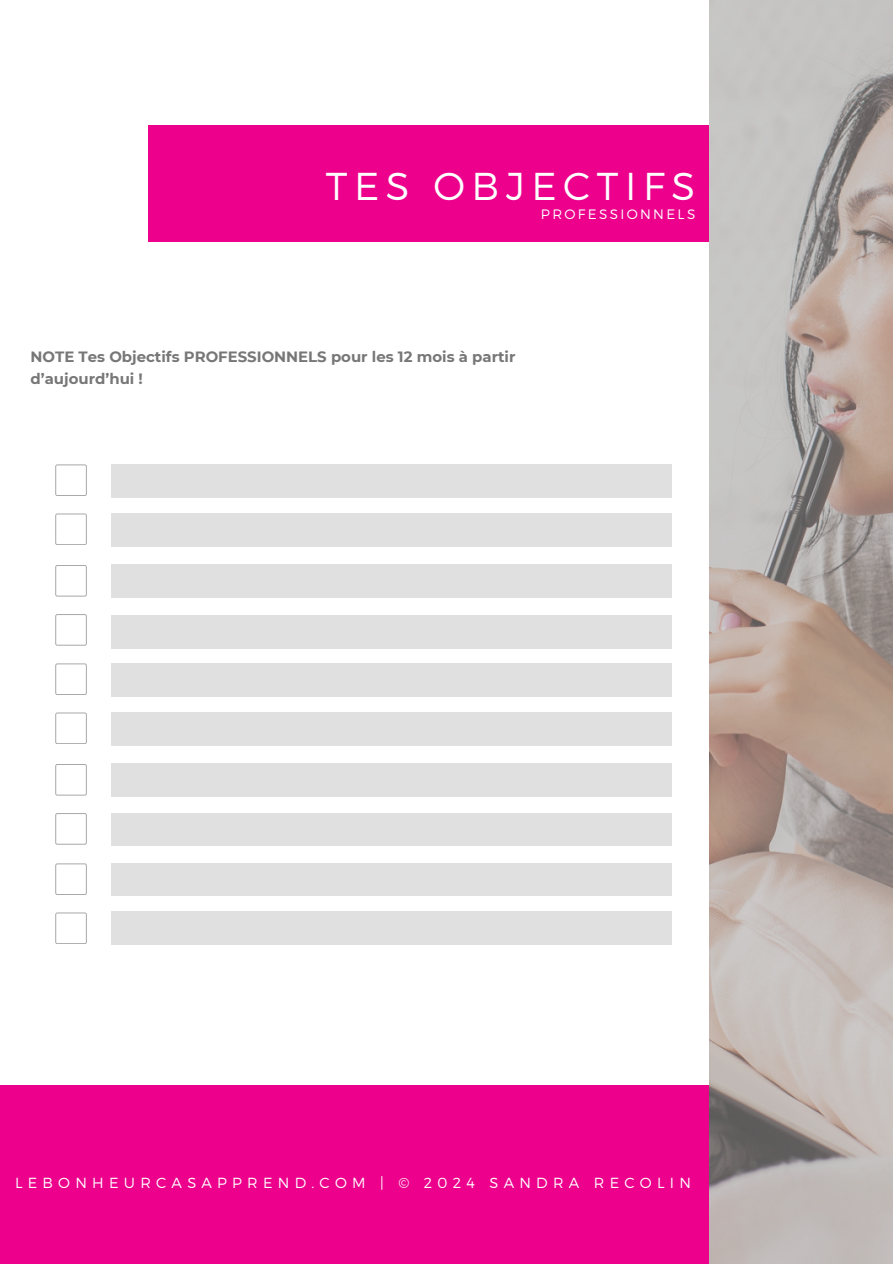
<style>
.page{position:relative;width:893px;height:1264px;background:#fff}
.page>*{position:absolute;margin:0;border:0;box-sizing:border-box;transform-origin:0 0}
.t1{font:300 38.85px "Montserrat";letter-spacing:.17em;color:#fff}
.t2{font:700 14.85px/22.4px "Montserrat";color:#777}
.t3{font:300 14.55px "Montserrat";letter-spacing:.36em;color:#fff}
.t4{font:300 13.65px "Montserrat";letter-spacing:.17em;color:#fff}
</style>
<div class="page">
<div style="left:0;top:1085px;width:891px;height:178px;background:#ec008c"></div>
<img style="left:709px;top:0;width:183px;height:1263px">
<div style="left:148px;top:126px;width:561px;height:116px;background:#ec008c"></div>
<svg style="left:55px;top:464px;width:32px;height:32px"></svg>
<svg style="left:55px;top:513px;width:32px;height:32px"></svg>
<svg style="left:55px;top:565px;width:32px;height:31px"></svg>
<svg style="left:55px;top:614px;width:32px;height:31px"></svg>
<svg style="left:55px;top:663px;width:32px;height:32px"></svg>
<svg style="left:55px;top:712px;width:32px;height:32px"></svg>
<svg style="left:55px;top:764px;width:32px;height:31px"></svg>
<svg style="left:55px;top:813px;width:32px;height:31px"></svg>
<svg style="left:55px;top:863px;width:32px;height:32px"></svg>
<svg style="left:55px;top:912px;width:32px;height:32px"></svg>
<div style="left:112px;top:464px;width:560px;height:33px;background:#e0e0e0"></div>
<div style="left:112px;top:712px;width:560px;height:33px;background:#e0e0e0"></div>
<div style="left:112px;top:764px;width:560px;height:32px;background:#e0e0e0"></div>
<div style="left:112px;top:813px;width:560px;height:32px;background:#e0e0e0"></div>
<div style="left:112px;top:863px;width:560px;height:32px;background:#e0e0e0"></div>
<div style="left:112px;top:911px;width:560px;height:33px;background:#e0e0e0"></div>
<div style="left:112px;top:513px;width:560px;height:33px;background:#e0e0e0"></div>
<div style="left:112px;top:565px;width:560px;height:32px;background:#e0e0e0"></div>
<div style="left:112px;top:615px;width:560px;height:33px;background:#e0e0e0"></div>
<div style="left:112px;top:663px;width:560px;height:33px;background:#e0e0e0"></div>
<p class="t1" style="left:326px;top:161px;width:371px">TES OBJECTIFS</p>
<p class="t4" style="left:541px;top:206px;width:156px">PROFESSIONNELS</p>
<p class="t2" style="left:31px;top:345px;width:486px">NOTE Tes Objectifs PROFESSIONNELS pour les 12 mois à partir d’aujourd’hui !</p>
<p class="t3" style="left:15px;top:1173px;width:677px">LEBONHEURCASAPPREND.COM | © 2024 SANDRA RECOLIN</p>
</div>
